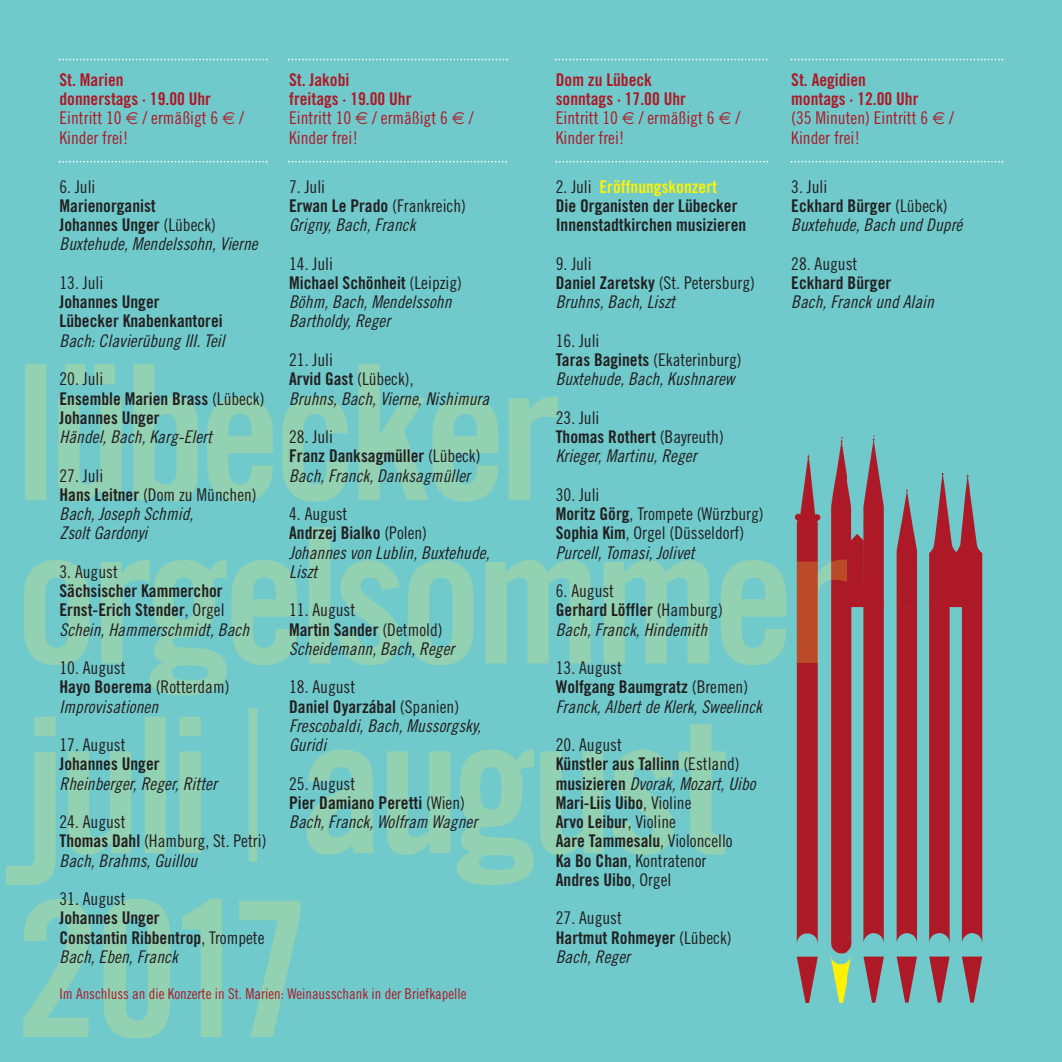
<style>
.page{position:relative;width:1062px;height:1062px;background:#70cacc}
.page>*{position:absolute;margin:0;border:0;box-sizing:border-box;transform-origin:0 0}
.t1{font:17.5px/19.2px "Trade Gothic Bold Cond Twenty";color:#231f20}
.t2{font:17.5px/19.2px "Trade Gothic Cond Eighteen Obl";color:#231f20}
.t3{font:17.5px/19.2px "Trade Gothic Cond Eighteen";color:#231f20}
.t4{font:17.5px/19.2px "Trade Gothic Cond Eighteen";color:#ad1926}
.t5{font:17.5px/19.2px "Trade Gothic Bold Cond Twenty";color:#ad1926}
.t6{font:14.88px "Trade Gothic Cond Eighteen";color:#ad1926}
.s1{font-family:"Trade Gothic Cond Eighteen"}
.s2{font-family:"Trade Gothic Bold Cond Twenty"}
.s3{color:#fff101}
</style>
<div class="page">
<svg style="left:863px;top:956px;width:21px;height:46px"></svg>
<svg style="left:896px;top:956px;width:21px;height:46px"></svg>
<svg style="left:929px;top:956px;width:20px;height:46px"></svg>
<svg style="left:962px;top:956px;width:20px;height:46px"></svg>
<div style="left:831px;top:933px;width:20px;height:20px;background:#ad1926;border-radius:50%"></div>
<svg style="left:896px;top:489px;width:21px;height:454px"></svg>
<svg style="left:846px;top:435px;width:37px;height:508px"></svg>
<svg style="left:929px;top:471px;width:53px;height:472px"></svg>
<svg style="left:846px;top:957px;width:5px;height:31px"></svg>
<img style="left:6px;top:364px;width:838px;height:674px">
<img style="left:795px;top:435px;width:51px;height:567px">
<svg style="left:59px;top:59px;width:208px;height:1px"></svg>
<svg style="left:59px;top:161px;width:208px;height:2px"></svg>
<svg style="left:288px;top:161px;width:219px;height:2px"></svg>
<svg style="left:288px;top:59px;width:220px;height:1px"></svg>
<svg style="left:555px;top:59px;width:212px;height:1px"></svg>
<svg style="left:790px;top:59px;width:213px;height:1px"></svg>
<svg style="left:790px;top:161px;width:213px;height:2px"></svg>
<svg style="left:555px;top:161px;width:213px;height:2px"></svg>
<p class="t5" style="left:60px;top:71px;width:153px">St. Marien<br>donnerstags · 19.00 Uhr</p>
<p class="t4" style="left:60px;top:110px;width:186px">Eintritt 10 / ermäßigt 6 /<br>Kinder frei!</p>
<p class="t3" style="left:60px;top:178px;width:37px">6. Juli</p>
<p class="t1" style="left:60px;top:197px;width:158px">Marienorganist<br>Johannes Unger <span class="s1">(Lübeck)</span></p>
<p class="t2" style="left:60px;top:236px;width:200px">Buxtehude, Mendelssohn, Vierne</p>
<p class="t3" style="left:60px;top:274px;width:45px">13. Juli</p>
<p class="t1" style="left:60px;top:294px;width:165px">Johannes Unger<br>Lübecker Knabenkantorei</p>
<p class="t2" style="left:60px;top:332px;width:167px">Bach: Clavierübung III. Teil</p>
<p class="t3" style="left:60px;top:371px;width:45px">20. Juli</p>
<p class="t1" style="left:60px;top:390px;width:206px">Ensemble Marien Brass <span class="s1">(Lübeck)<br></span>Johannes Unger</p>
<p class="t2" style="left:60px;top:428px;width:154px">Händel, Bach, Karg-Elert</p>
<p class="t3" style="left:60px;top:467px;width:199px">27. Juli<br><span class="s2">Hans Leitner</span> (Dom zu München)</p>
<p class="t2" style="left:60px;top:505px;width:135px">Bach, Joseph Schmid,<br>Zsolt Gardonyi</p>
<p class="t3" style="left:60px;top:563px;width:60px">3. August</p>
<p class="t1" style="left:60px;top:582px;width:167px">Sächsischer Kammerchor<br>Ernst-Erich Stender<span class="s1">, Orgel</span></p>
<p class="t2" style="left:60px;top:621px;width:191px">Schein, Hammerschmidt, Bach</p>
<p class="t3" style="left:60px;top:659px;width:68px">10. August</p>
<p class="t1" style="left:60px;top:679px;width:172px">Hayo Boerema <span class="s1">(Rotterdam)</span></p>
<p class="t2" style="left:60px;top:698px;width:100px">Improvisationen</p>
<p class="t3" style="left:60px;top:736px;width:68px">17. August</p>
<p class="t1" style="left:60px;top:756px;width:102px">Johannes Unger</p>
<p class="t2" style="left:60px;top:775px;width:159px">Rheinberger, Reger, Ritter</p>
<p class="t3" style="left:60px;top:813px;width:208px">24. August<br><span class="s2">Thomas Dahl</span> (Hamburg, St. Petri)</p>
<p class="t2" style="left:60px;top:852px;width:139px">Bach, Brahms, Guillou</p>
<p class="t3" style="left:60px;top:890px;width:68px">31. August</p>
<p class="t1" style="left:60px;top:910px;width:206px">Johannes Unger<br>Constantin Ribbentrop<span class="s1">, Trompete</span></p>
<p class="t2" style="left:60px;top:948px;width:120px">Bach, Eben, Franck</p>
<p class="t5" style="left:289px;top:71px;width:124px">St. Jakobi<br>freitags · 19.00 Uhr</p>
<p class="t4" style="left:289px;top:110px;width:186px">Eintritt 10 / ermäßigt 6 /<br>Kinder frei!</p>
<p class="t3" style="left:289px;top:178px;width:37px">7. Juli</p>
<p class="t1" style="left:289px;top:197px;width:178px">Erwan Le Prado <span class="s1">(Frankreich)</span></p>
<p class="t2" style="left:289px;top:217px;width:128px">Grigny, Bach, Franck</p>
<p class="t3" style="left:289px;top:255px;width:45px">14. Juli</p>
<p class="t1" style="left:289px;top:274px;width:174px">Michael Schönheit <span class="s1">(Leipzig)</span></p>
<p class="t2" style="left:289px;top:294px;width:164px">Böhm, Bach, Mendelssohn<br>Bartholdy, Reger</p>
<p class="t3" style="left:289px;top:351px;width:45px">21. Juli</p>
<p class="t1" style="left:289px;top:371px;width:126px">Arvid Gast <span class="s1">(Lübeck),</span></p>
<p class="t2" style="left:289px;top:390px;width:201px">Bruhns, Bach, Vierne, Nishimura</p>
<p class="t3" style="left:289px;top:428px;width:45px">28. Juli</p>
<p class="t1" style="left:289px;top:448px;width:193px">Franz Danksagmüller <span class="s1">(Lübeck)</span></p>
<p class="t2" style="left:289px;top:467px;width:182px">Bach, Franck, Danksagmüller</p>
<p class="t3" style="left:289px;top:505px;width:60px">4. August</p>
<p class="t1" style="left:289px;top:525px;width:139px">Andrzej Bialko <span class="s1">(Polen)</span></p>
<p class="t2" style="left:289px;top:544px;width:202px">Johannes von Lublin, Buxtehude,<br>Liszt</p>
<p class="t3" style="left:289px;top:602px;width:68px">11. August</p>
<p class="t1" style="left:289px;top:621px;width:155px">Martin Sander <span class="s1">(Detmold)</span></p>
<p class="t2" style="left:289px;top:640px;width:167px">Scheidemann, Bach, Reger</p>
<p class="t3" style="left:289px;top:679px;width:68px">18. August</p>
<p class="t1" style="left:289px;top:698px;width:171px">Daniel Oyarzábal <span class="s1">(Spanien)</span></p>
<p class="t2" style="left:289px;top:717px;width:193px">Frescobaldi, Bach, Mussorgsky,<br>Guridi</p>
<p class="t3" style="left:289px;top:775px;width:68px">25. August</p>
<p class="t1" style="left:289px;top:794px;width:177px">Pier Damiano Peretti <span class="s1">(Wien)</span></p>
<p class="t2" style="left:289px;top:813px;width:190px">Bach, Franck, Wolfram Wagner</p>
<p class="t6" style="left:60px;top:988px;width:408px">Im Anschluss an die Konzerte in St. Marien: Weinausschank in der Briefkapelle</p>
<p class="t5" style="left:556px;top:71px;width:132px">Dom zu Lübeck sonntags · 17.00 Uhr</p>
<p class="t4" style="left:556px;top:110px;width:186px">Eintritt 10 / ermäßigt 6 /<br>Kinder frei!</p>
<p class="t1" style="left:556px;top:178px;width:192px"><span class="s1">2. Juli</span> <span class="s3">Eröffnungskonzert<br></span>Die Organisten der Lübecker<br>Innenstadtkirchen musizieren</p>
<p class="t3" style="left:556px;top:255px;width:201px">9. Juli<br><span class="s2">Daniel Zaretsky</span> (St. Petersburg)</p>
<p class="t2" style="left:556px;top:294px;width:121px">Bruhns, Bach, Liszt</p>
<p class="t3" style="left:556px;top:332px;width:187px">16. Juli<br><span class="s2">Taras Baginets</span> (Ekaterinburg)</p>
<p class="t2" style="left:556px;top:371px;width:180px">Buxtehude, Bach, Kushnarew</p>
<p class="t3" style="left:556px;top:409px;width:45px">23. Juli</p>
<p class="t1" style="left:556px;top:428px;width:170px">Thomas Rothert <span class="s1">(Bayreuth)</span></p>
<p class="t2" style="left:556px;top:448px;width:142px">Krieger, Martinu, Reger</p>
<p class="t3" style="left:556px;top:486px;width:209px">30. Juli<br><span class="s2">Moritz Görg</span>, Trompete (Würzburg)<br><span class="s2">Sophia Kim</span>, Orgel (Düsseldorf)</p>
<p class="t2" style="left:556px;top:544px;width:140px">Purcell, Tomasi, Jolivet</p>
<p class="t3" style="left:556px;top:582px;width:60px">6. August</p>
<p class="t1" style="left:556px;top:602px;width:169px">Gerhard Löffler <span class="s1">(Hamburg)</span></p>
<p class="t2" style="left:556px;top:621px;width:153px">Bach, Franck, Hindemith</p>
<p class="t3" style="left:556px;top:659px;width:68px">13. August</p>
<p class="t1" style="left:556px;top:679px;width:194px">Wolfgang Baumgratz <span class="s1">(Bremen)</span></p>
<p class="t2" style="left:556px;top:698px;width:208px">Franck, Albert de Klerk, Sweelinck</p>
<p class="t3" style="left:556px;top:736px;width:68px">20. August</p>
<p class="t1" style="left:556px;top:756px;width:185px">Künstler aus Tallinn <span class="s1">(Estland)</span></p>
<p class="t2" style="left:556px;top:775px;width:201px"><span class="s2">musizieren</span> Dvorak, Mozart, Uibo</p>
<p class="t1" style="left:556px;top:794px;width:178px">Mari-Liis Uibo<span class="s1">, Violine<br></span>Arvo Leibur<span class="s1">, Violine<br></span>Aare Tammesalu<span class="s1">, Violoncello</span></p>
<p class="t3" style="left:556px;top:852px;width:152px"><span class="s2">Ka Bo Chan</span>, Kontratenor</p>
<p class="t1" style="left:556px;top:871px;width:117px">Andres Uibo<span class="s1">, Orgel</span></p>
<p class="t3" style="left:556px;top:910px;width:68px">27. August</p>
<p class="t1" style="left:556px;top:929px;width:177px">Hartmut Rohmeyer <span class="s1">(Lübeck)</span></p>
<p class="t2" style="left:556px;top:948px;width:76px">Bach, Reger</p>
<p class="t5" style="left:791px;top:71px;width:129px">St. Aegidien montags · 12.00 Uhr</p>
<p class="t4" style="left:791px;top:110px;width:164px">(35 Minuten) Eintritt 6 /<br>Kinder frei!</p>
<p class="t3" style="left:791px;top:178px;width:37px">3. Juli</p>
<p class="t1" style="left:791px;top:197px;width:158px">Eckhard Bürger <span class="s1">(Lübeck)</span></p>
<p class="t2" style="left:791px;top:217px;width:173px">Buxtehude, Bach und Dupré</p>
<p class="t3" style="left:791px;top:255px;width:68px">28. August</p>
<p class="t1" style="left:791px;top:274px;width:102px">Eckhard Bürger</p>
<p class="t2" style="left:791px;top:294px;width:144px">Bach, Franck und Alain</p>
</div>
